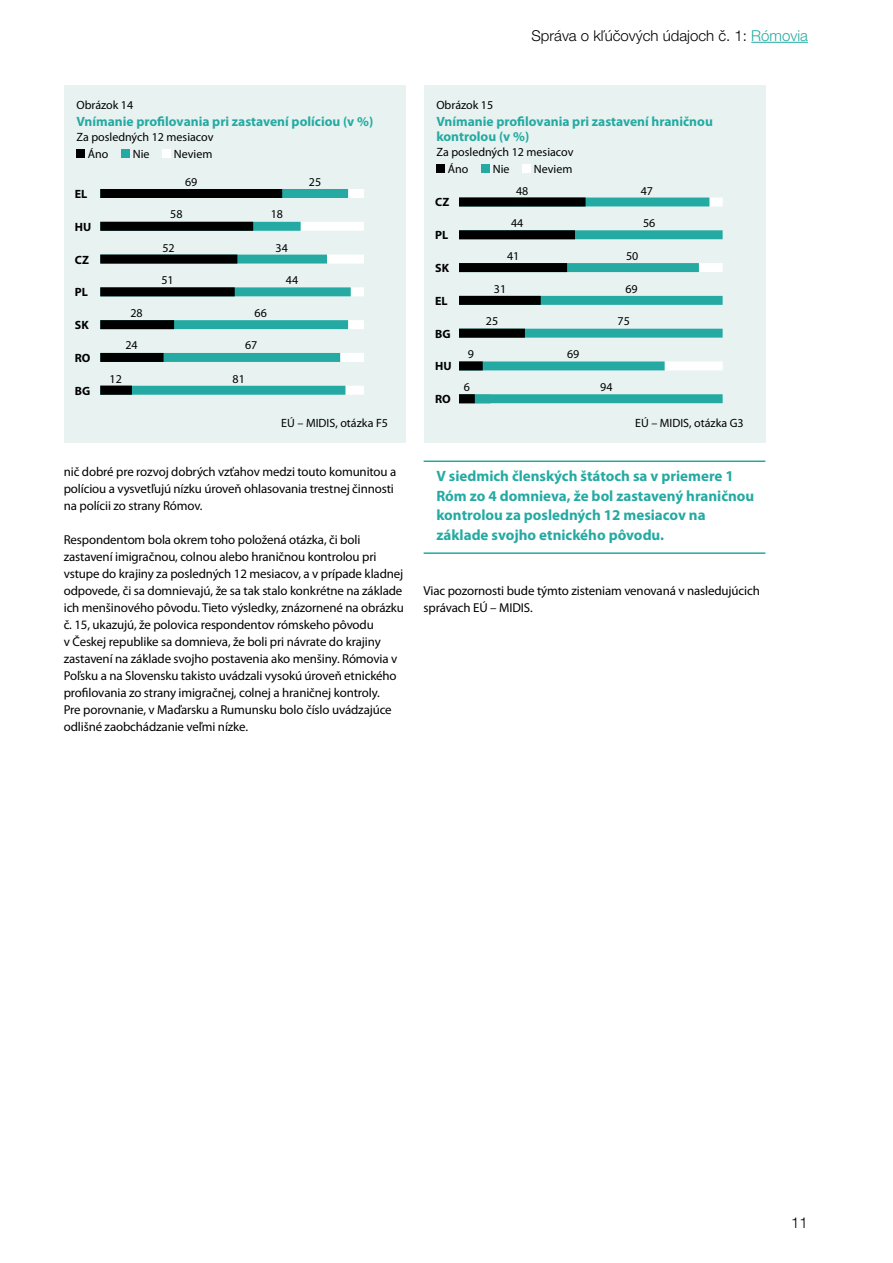
<style>
.page{position:relative;width:893px;height:1263px;background:#fff}
.page>*{position:absolute;margin:0;border:0;box-sizing:border-box;transform-origin:0 0}
.t1{font:700 15px/19.5px "Myriad Pro";color:#24aaa2}
.t2{font:300 15px "Helvetica Neue LT Pro";color:#000}
.t3{font:700 13.5px/15px "Myriad Pro";color:#24aaa2}
.t4{font:12.9px/17px "Myriad Pro";letter-spacing:-.01em;color:#000}
.t5{font:12px/17.1px "Myriad Pro";color:#000}
.t6{font:700 12px "Myriad Pro";color:#000}
.s1{color:#24aaa2}
</style>
<div class="page">
<hr style="left:751px;top:42px;width:57px;height:1px;background:#24aaa2">
<div style="left:64px;top:85px;width:342px;height:357px;background:#e8f3f1"></div>
<div style="left:76px;top:149px;width:9px;height:9px;background:#000"></div>
<div style="left:121px;top:149px;width:9px;height:9px;background:#24aaa2"></div>
<div style="left:162px;top:149px;width:9px;height:9px;background:#fff"></div>
<div style="left:100px;top:189px;width:264px;height:9px;background:#fff"></div>
<div style="left:100px;top:189px;width:248px;height:9px;background:#24aaa2"></div>
<div style="left:100px;top:189px;width:182px;height:9px;background:#000"></div>
<div style="left:100px;top:386px;width:264px;height:9px;background:#fff"></div>
<div style="left:100px;top:353px;width:264px;height:9px;background:#fff"></div>
<div style="left:100px;top:353px;width:240px;height:9px;background:#24aaa2"></div>
<div style="left:100px;top:353px;width:64px;height:9px;background:#000"></div>
<div style="left:100px;top:320px;width:264px;height:9px;background:#fff"></div>
<div style="left:100px;top:320px;width:248px;height:9px;background:#24aaa2"></div>
<div style="left:100px;top:320px;width:74px;height:9px;background:#000"></div>
<div style="left:100px;top:287px;width:264px;height:9px;background:#fff"></div>
<div style="left:100px;top:287px;width:251px;height:9px;background:#24aaa2"></div>
<div style="left:100px;top:287px;width:135px;height:9px;background:#000"></div>
<div style="left:100px;top:255px;width:264px;height:9px;background:#fff"></div>
<div style="left:100px;top:255px;width:227px;height:9px;background:#24aaa2"></div>
<div style="left:100px;top:255px;width:137px;height:9px;background:#000"></div>
<div style="left:100px;top:222px;width:264px;height:9px;background:#fff"></div>
<div style="left:100px;top:222px;width:201px;height:9px;background:#24aaa2"></div>
<div style="left:100px;top:222px;width:153px;height:9px;background:#000"></div>
<div style="left:100px;top:386px;width:245px;height:9px;background:#24aaa2"></div>
<div style="left:100px;top:386px;width:32px;height:9px;background:#000"></div>
<hr style="left:424px;top:460px;width:341px;height:2px;background:#24aaa2">
<hr style="left:424px;top:552px;width:341px;height:2px;background:#24aaa2">
<div style="left:424px;top:85px;width:341px;height:357px;background:#e8f3f1"></div>
<div style="left:436px;top:164px;width:9px;height:9px;background:#000"></div>
<div style="left:481px;top:164px;width:9px;height:9px;background:#24aaa2"></div>
<div style="left:522px;top:164px;width:9px;height:9px;background:#fff"></div>
<div style="left:459px;top:197px;width:264px;height:9px;background:#fff"></div>
<div style="left:459px;top:197px;width:250px;height:9px;background:#24aaa2"></div>
<div style="left:459px;top:197px;width:127px;height:9px;background:#000"></div>
<div style="left:459px;top:361px;width:264px;height:9px;background:#fff"></div>
<div style="left:459px;top:361px;width:206px;height:9px;background:#24aaa2"></div>
<div style="left:459px;top:361px;width:24px;height:9px;background:#000"></div>
<div style="left:459px;top:329px;width:264px;height:9px;background:#24aaa2"></div>
<div style="left:459px;top:329px;width:66px;height:9px;background:#000"></div>
<div style="left:459px;top:296px;width:264px;height:9px;background:#24aaa2"></div>
<div style="left:459px;top:296px;width:82px;height:9px;background:#000"></div>
<div style="left:459px;top:263px;width:264px;height:9px;background:#fff"></div>
<div style="left:459px;top:263px;width:240px;height:9px;background:#24aaa2"></div>
<div style="left:459px;top:263px;width:108px;height:9px;background:#000"></div>
<div style="left:459px;top:230px;width:264px;height:9px;background:#24aaa2"></div>
<div style="left:459px;top:230px;width:116px;height:9px;background:#000"></div>
<div style="left:459px;top:394px;width:264px;height:9px;background:#24aaa2"></div>
<div style="left:459px;top:394px;width:16px;height:9px;background:#000"></div>
<p class="t5" style="left:76px;top:96px;width:58px">Obrázok 14</p>
<p class="t3" style="left:76px;top:114px;width:298px">Vnímanie profilovania pri zastavení políciou (v %)</p>
<p class="t5" style="left:88px;top:128px;width:127px;text-indent:-12px">Za posledných 12 mesiacov<br>Áno</p>
<p class="t5" style="left:133px;top:146px;width:18px">Nie</p>
<p class="t5" style="left:174px;top:146px;width:40px">Neviem</p>
<p class="t6" style="left:75px;top:186px;width:14px">EL</p>
<p class="t6" style="left:75px;top:219px;width:18px">HU</p>
<p class="t6" style="left:75px;top:252px;width:16px">CZ</p>
<p class="t6" style="left:75px;top:284px;width:15px">PL</p>
<p class="t6" style="left:75px;top:317px;width:15px">SK</p>
<p class="t6" style="left:75px;top:350px;width:17px">RO</p>
<p class="t6" style="left:75px;top:383px;width:17px">BG</p>
<p class="t5" style="left:130px;top:304px;width:14px">28</p>
<p class="t5" style="left:125px;top:337px;width:14px">24</p>
<p class="t5" style="left:110px;top:370px;width:14px">12</p>
<p class="t5" style="left:185px;top:173px;width:14px">69</p>
<p class="t5" style="left:170px;top:206px;width:14px">58</p>
<p class="t5" style="left:162px;top:239px;width:14px">52</p>
<p class="t5" style="left:161px;top:272px;width:14px">51</p>
<p class="t5" style="left:271px;top:206px;width:14px">18</p>
<p class="t5" style="left:276px;top:239px;width:14px">34</p>
<p class="t5" style="left:286px;top:272px;width:14px">44</p>
<p class="t5" style="left:255px;top:304px;width:14px">66</p>
<p class="t5" style="left:245px;top:337px;width:14px">67</p>
<p class="t5" style="left:232px;top:370px;width:14px">81</p>
<p class="t5" style="left:309px;top:173px;width:14px">25</p>
<p class="t2" style="left:531px;top:26px;width:278px">Správa o kľúčových údajoch č. 1: <span class="s1">Rómovia</span></p>
<p class="t5" style="left:436px;top:96px;width:58px">Obrázok 15</p>
<p class="t3" style="left:436px;top:114px;width:278px">Vnímanie profilovania pri zastavení hraničnou kontrolou (v %)</p>
<p class="t5" style="left:448px;top:143px;width:127px;text-indent:-12px">Za posledných 12 mesiacov<br>Áno</p>
<p class="t5" style="left:493px;top:161px;width:18px">Nie</p>
<p class="t5" style="left:534px;top:161px;width:40px">Neviem</p>
<p class="t6" style="left:435px;top:195px;width:16px">CZ</p>
<p class="t6" style="left:435px;top:227px;width:15px">PL</p>
<p class="t6" style="left:435px;top:260px;width:15px">SK</p>
<p class="t6" style="left:435px;top:293px;width:14px">EL</p>
<p class="t6" style="left:435px;top:326px;width:17px">BG</p>
<p class="t6" style="left:435px;top:359px;width:18px">HU</p>
<p class="t6" style="left:435px;top:391px;width:17px">RO</p>
<p class="t5" style="left:468px;top:345px;width:8px">9</p>
<p class="t5" style="left:464px;top:379px;width:8px">6</p>
<p class="t5" style="left:516px;top:182px;width:14px">48</p>
<p class="t5" style="left:511px;top:214px;width:14px">44</p>
<p class="t5" style="left:507px;top:247px;width:14px">41</p>
<p class="t5" style="left:494px;top:280px;width:14px">31</p>
<p class="t5" style="left:486px;top:313px;width:14px">25</p>
<p class="t5" style="left:567px;top:345px;width:14px">69</p>
<p class="t5" style="left:641px;top:182px;width:14px">47</p>
<p class="t5" style="left:643px;top:214px;width:14px">56</p>
<p class="t5" style="left:626px;top:247px;width:14px">50</p>
<p class="t5" style="left:625px;top:280px;width:14px">69</p>
<p class="t5" style="left:618px;top:313px;width:14px">75</p>
<p class="t5" style="left:600px;top:379px;width:14px">94</p>
<p class="t5" style="left:281px;top:414px;width:108px">EÚ – MIDIS, otázka F5</p>
<p class="t5" style="left:635px;top:415px;width:110px">EÚ – MIDIS, otázka G3</p>
<p class="t4" style="left:64px;top:463px;width:334px">nič dobré pre rozvoj dobrých vzťahov medzi touto komunitou a políciou a vysvetľujú nízku úroveň ohlasovania trestnej činnosti na polícii zo strany Rómov.</p>
<p class="t4" style="left:64px;top:531px;width:342px">Respondentom bola okrem toho položená otázka, či boli zastavení imigračnou, colnou alebo hraničnou kontrolou pri vstupe do krajiny za posledných 12 mesiacov, a v prípade kladnej odpovede, či sa domnievajú, že sa tak stalo konkrétne na základe ich menšinového pôvodu. Tieto výsledky, znázornené na obrázku č. 15, ukazujú, že polovica respondentov rómskeho pôvodu<br>v Českej republike sa domnieva, že boli pri návrate do krajiny zastavení na základe svojho postavenia ako menšiny. Rómovia v Poľsku a na Slovensku takisto uvádzali vysokú úroveň etnického profilovania zo strany imigračnej, colnej a hraničnej kontroly.<br>Pre porovnanie, v Maďarsku a Rumunsku bolo číslo uvádzajúce odlišné zaobchádzanie veľmi nízke.</p>
<p class="t1" style="left:436px;top:466px;width:319px">V siedmich členských štátoch sa v priemere 1<br>Róm zo 4 domnieva, že bol zastavený hraničnou kontrolou za posledných 12 mesiacov na základe svojho etnického pôvodu.</p>
<p class="t4" style="left:424px;top:582px;width:338px">Viac pozornosti bude týmto zisteniam venovaná v nasledujúcich správach EÚ – MIDIS.</p>
<p class="t2" style="left:791px;top:1214px;width:18px">11</p>
</div>
